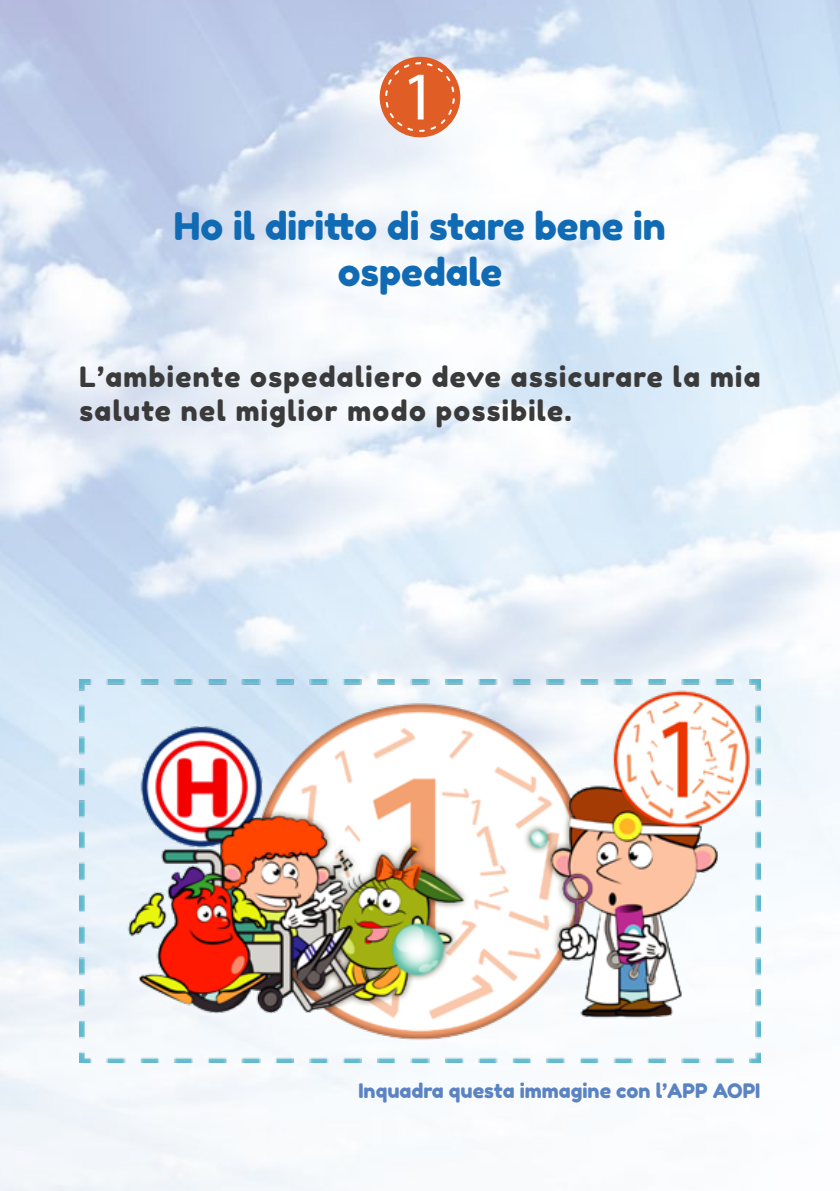
<style>
.page{position:relative;width:840px;height:1191px;background:#fff}
.page>*{position:absolute;margin:0;border:0;box-sizing:border-box;transform-origin:0 0}
.t1{font:38px/45.6px "Fredoka One";color:#106bb4;text-align:center}
.t2{font:28px/33.6px "Fredoka One";letter-spacing:.05em;color:#3a3a3a}
.t3{font:20px "Fredoka One";color:#5b83c2}
</style>
<div class="page">
<img style="left:0;top:0;width:839px;height:1191px">
<div style="left:379px;top:57px;width:81px;height:80px;background:#e15d26;border-radius:50%"></div>
<div style="left:385px;top:62px;width:69px;height:70px;border:2px dashed #fff;border-radius:50%"></div>
<svg style="left:408px;top:75px;width:15px;height:44px"></svg>
<img style="left:79px;top:679px;width:681px;height:383px">
<h1 class="t1" style="left:174px;top:203px;width:493px">Ho il diritto di stare bene in ospedale</h1>
<p class="t2" style="left:79px;top:360px;width:682px">L’ambiente ospedaliero deve assicurare la mia salute nel miglior modo possibile.</p>
<p class="t3" style="left:358px;top:1078px;width:403px">Inquadra questa immagine con l’APP AOPI</p>
</div>
